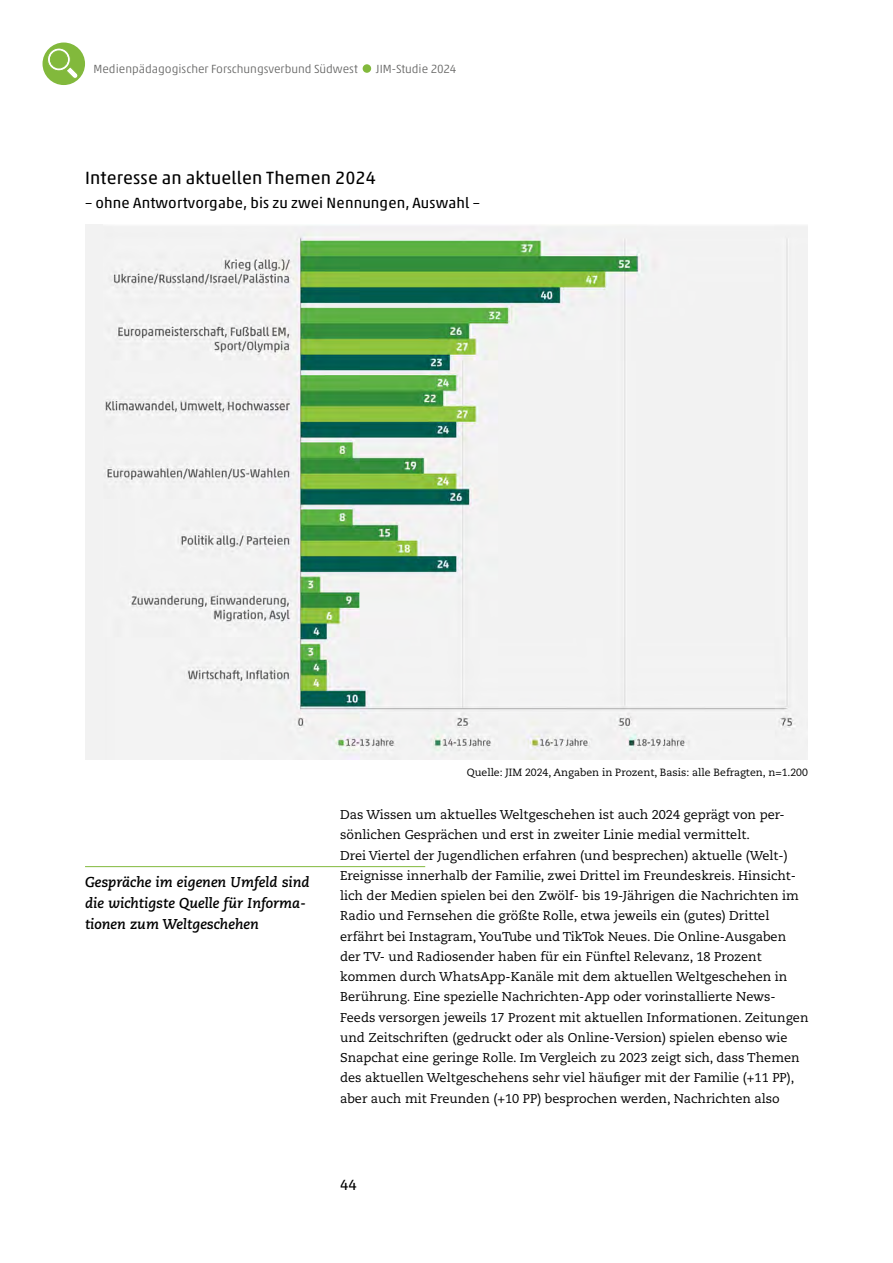
<style>
.page{position:relative;width:893px;height:1263px;background:#fff}
.page>*{position:absolute;margin:0;border:0;box-sizing:border-box;transform-origin:0 0}
.Unterüberschrift{font:18px "Akko Pro";letter-spacing:.01em;color:#000}
.Unterüberschrift_2{font:15px "Akko Pro";letter-spacing:.01em;color:#000}
.Kernaussage_Zitat{font:italic 700 14.25px/21px "Caecilia LT Pro 76";color:#000}
.Fließtext{font:12.75px/20.2px "Caecilia LT Pro 55 Roman";color:#000}
.t1{font:300 12px "Akko Pro";color:#636362}
.Beschriftung{font:10.5px "Caecilia LT Pro 55 Roman";color:#000}
</style>
<div class="page">
<div style="left:43px;top:43px;width:42px;height:42px;background:#82b93c;border-radius:50%"></div>
<svg style="left:47px;top:47px;width:31px;height:31px"></svg>
<div style="left:363px;top:64px;width:8px;height:9px;background:#82b93c;border-radius:50%"></div>
<img style="left:102px;top:224px;width:706px;height:535px">
<div style="left:85px;top:224px;width:17px;height:535px;background:#f2f2f2"></div>
<hr style="left:85px;top:866px;width:340px;height:1px;background:#82b93c">
<p class="t1" style="left:94px;top:61px;width:266px">Medienpädagogischer Forschungsverbund Südwest</p>
<p class="t1" style="left:376px;top:61px;width:82px">JIM-Studie 2024</p>
<p class="Unterüberschrift" style="left:85px;top:166px;width:292px">Interesse an aktuellen Themen 2024</p>
<p class="Unterüberschrift_2" style="left:85px;top:193px;width:396px">– ohne Antwortvorgabe, bis zu zwei Nennungen, Auswahl –</p>
<p class="Kernaussage_Zitat" style="left:85px;top:871px;width:226px">Gespräche im eigenen Umfeld sind die wichtigste Quelle für Informa&shy;tionen zum Weltgeschehen</p>
<p class="Beschriftung" style="left:467px;top:765px;width:343px">Quelle: JIM 2024, Angaben in Prozent, Basis: alle Befragten, n=1.200</p>
<p class="Fließtext" style="left:340px;top:804px;width:470px">Das Wissen um aktuelles Weltgeschehen ist auch 2024 geprägt von per&shy;sönlichen Gesprächen und erst in zweiter Linie medial vermittelt.<br>Drei Viertel der Jugendlichen erfahren (und besprechen) aktuelle (Welt-)<br>Ereignisse innerhalb der Familie, zwei Drittel im Freundeskreis. Hinsicht&shy;lich der Medien spielen bei den Zwölf- bis 19-Jährigen die Nachrichten im Radio und Fernsehen die größte Rolle, etwa jeweils ein (gutes) Drittel erfährt bei Instagram, YouTube und TikTok Neues. Die Online-Ausgaben der TV- und Radiosender haben für ein Fünftel Relevanz, 18 Prozent kommen durch WhatsApp-Kanäle mit dem aktuellen Weltgeschehen in Berührung. Eine spezielle Nachrichten-App oder vorinstallierte News-Feeds versorgen jeweils 17 Prozent mit aktuellen Informationen. Zeitungen und Zeitschriften (gedruckt oder als Online-Version) spielen ebenso wie Snapchat eine geringe Rolle. Im Vergleich zu 2023 zeigt sich, dass Themen des aktuellen Weltgeschehens sehr viel häufiger mit der Familie (+11 PP), aber auch mit Freunden (+10 PP) besprochen werden, Nachrichten also</p>
<p class="Unterüberschrift_2" style="left:340px;top:1176px;width:18px">44</p>
</div>
